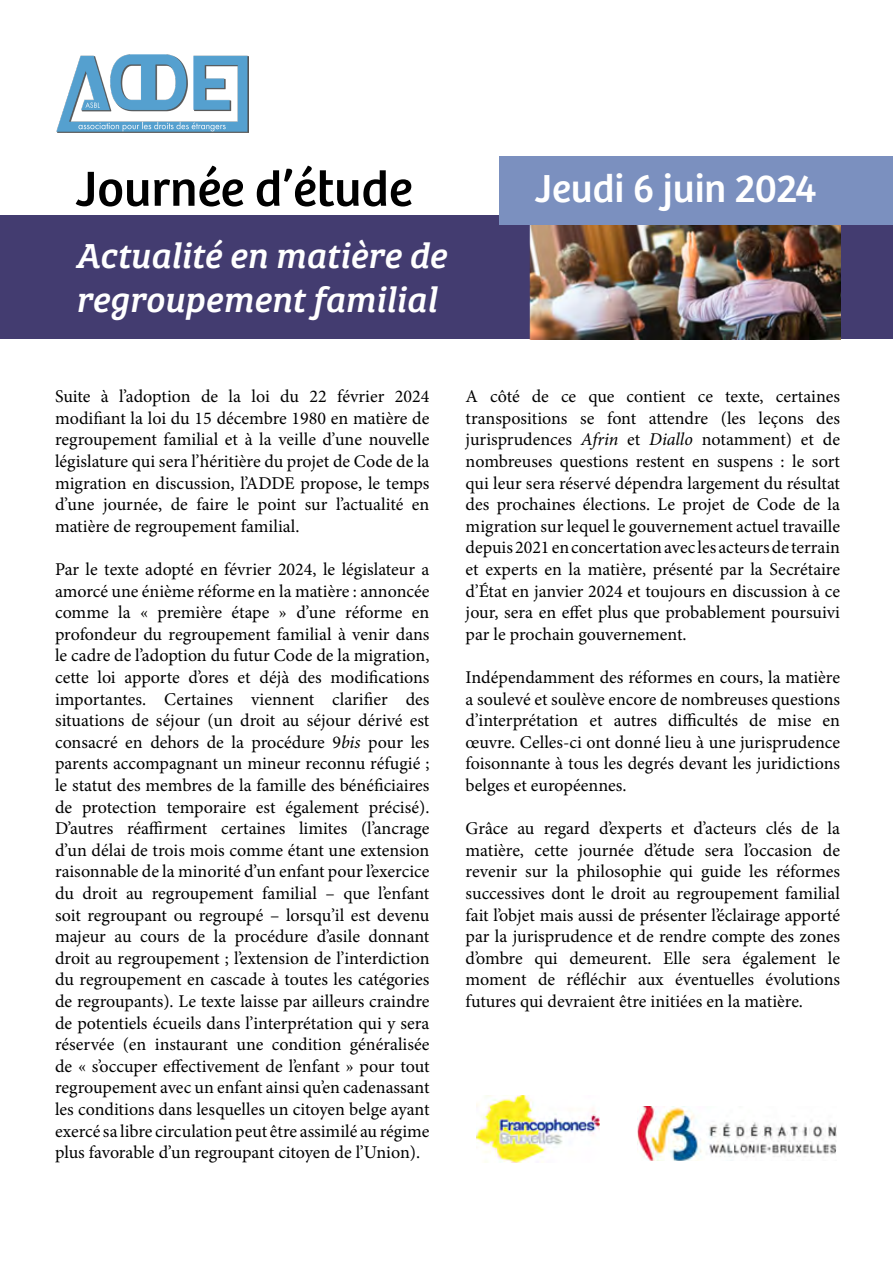
<style>
.page{position:relative;width:893px;height:1263px;background:#fff}
.page>*{position:absolute;margin:0;border:0;box-sizing:border-box;transform-origin:0 0}
.t1{font:51px "Bree";color:#000}
.t2{font:40.5px "Bree";color:#fff}
.t3{font:italic 36px/43.2px "Bree Serif";letter-spacing:-.005em;color:#fff}
.t4{font:18px/21.6px "Minion Pro";color:#000;text-align:justify}
.s1{font-style:italic}
</style>
<div class="page">
<img style="left:56px;top:54px;width:192px;height:79px">
<div style="left:0;top:216px;width:893px;height:123px;background:#433c70"></div>
<img style="left:530px;top:224px;width:310px;height:115px">
<div style="left:500px;top:156px;width:393px;height:68px;background:#7b90bf"></div>
<img style="left:637px;top:1106px;width:199px;height:54px">
<img style="left:477px;top:1095px;width:122px;height:68px">
<p class="t1" style="left:75px;top:159px;width:338px">Journée d’étude</p>
<p class="t3" style="left:75px;top:232px;width:372px">Actualité en matière de regroupement familial</p>
<p class="t2" style="left:535px;top:165px;width:284px">Jeudi 6 juin 2024</p>
<p class="t4" style="left:55px;top:386px;width:376px">Suite à l’adoption de la loi du 22 février 2024 modifiant la loi du 15 décembre 1980 en matière de regroupement familial et à la veille d’une nouvelle législature qui sera l’héritière du projet de Code de la migration en discussion, l’ADDE propose, le temps d’une journée, de faire le point sur l’actualité en matière de regroupement familial.</p>
<p class="t4" style="left:55px;top:558px;width:376px">Par le texte adopté en février 2024, le législateur a amorcé une énième réforme en la matière : annoncée comme la « première étape » d’une réforme en profondeur du regroupement familial à venir dans le cadre de l’adoption du futur Code de la migration, cette loi apporte d’ores et déjà des modifications importantes. Certaines viennent clarifier des situations de séjour (un droit au séjour dérivé est consacré en dehors de la procédure 9<span class="s1">bis</span> pour les parents accompagnant un mineur reconnu réfugié ; le statut des membres de la famille des bénéficiaires de protection temporaire est également précisé).<br>D’autres réaffirment certaines limites (l’ancrage d’un délai de trois mois comme étant une extension raisonnable de la minorité d’un enfant pour l’exercice du droit au regroupement familial – que l’enfant soit regroupant ou regroupé – lorsqu’il est devenu majeur au cours de la procédure d’asile donnant droit au regroupement ; l’extension de l’interdiction du regroupement en cascade à toutes les catégories de regroupants). Le texte laisse par ailleurs craindre de potentiels écueils dans l’interprétation qui y sera réservée (en instaurant une condition généralisée de « s’occuper effectivement de l’enfant » pour tout regroupement avec un enfant ainsi qu’en cadenassant les conditions dans lesquelles un citoyen belge ayant exercé sa libre circulation peut être assimilé au régime plus favorable d’un regroupant citoyen de l’Union).</p>
<p class="t4" style="left:466px;top:386px;width:376px">A côté de ce que contient ce texte, certaines transpositions se font attendre (les leçons des jurisprudences <span class="s1">Afrin</span> et <span class="s1">Diallo</span> notamment) et de nombreuses questions restent en suspens : le sort qui leur sera réservé dépendra largement du résultat des prochaines élections. Le projet de Code de la migration sur lequel le gouvernement actuel travaille depuis 2021 en concertation avec les acteurs de terrain et experts en la matière, présenté par la Secrétaire d’État en janvier 2024 et toujours en discussion à ce jour, sera en effet plus que probablement poursuivi par le prochain gouvernement.</p>
<p class="t4" style="left:466px;top:666px;width:376px">Indépendamment des réformes en cours, la matière a soulevé et soulève encore de nombreuses questions d’interprétation et autres difficultés de mise en œuvre. Celles-ci ont donné lieu à une jurisprudence foisonnante à tous les degrés devant les juridictions belges et européennes.</p>
<p class="t4" style="left:466px;top:818px;width:376px">Grâce au regard d’experts et d’acteurs clés de la matière, cette journée d’étude sera l’occasion de revenir sur la philosophie qui guide les réformes successives dont le droit au regroupement familial fait l’objet mais aussi de présenter l’éclairage apporté par la jurisprudence et de rendre compte des zones d’ombre qui demeurent. Elle sera également le moment de réfléchir aux éventuelles évolutions futures qui devraient être initiées en la matière.</p>
</div>
